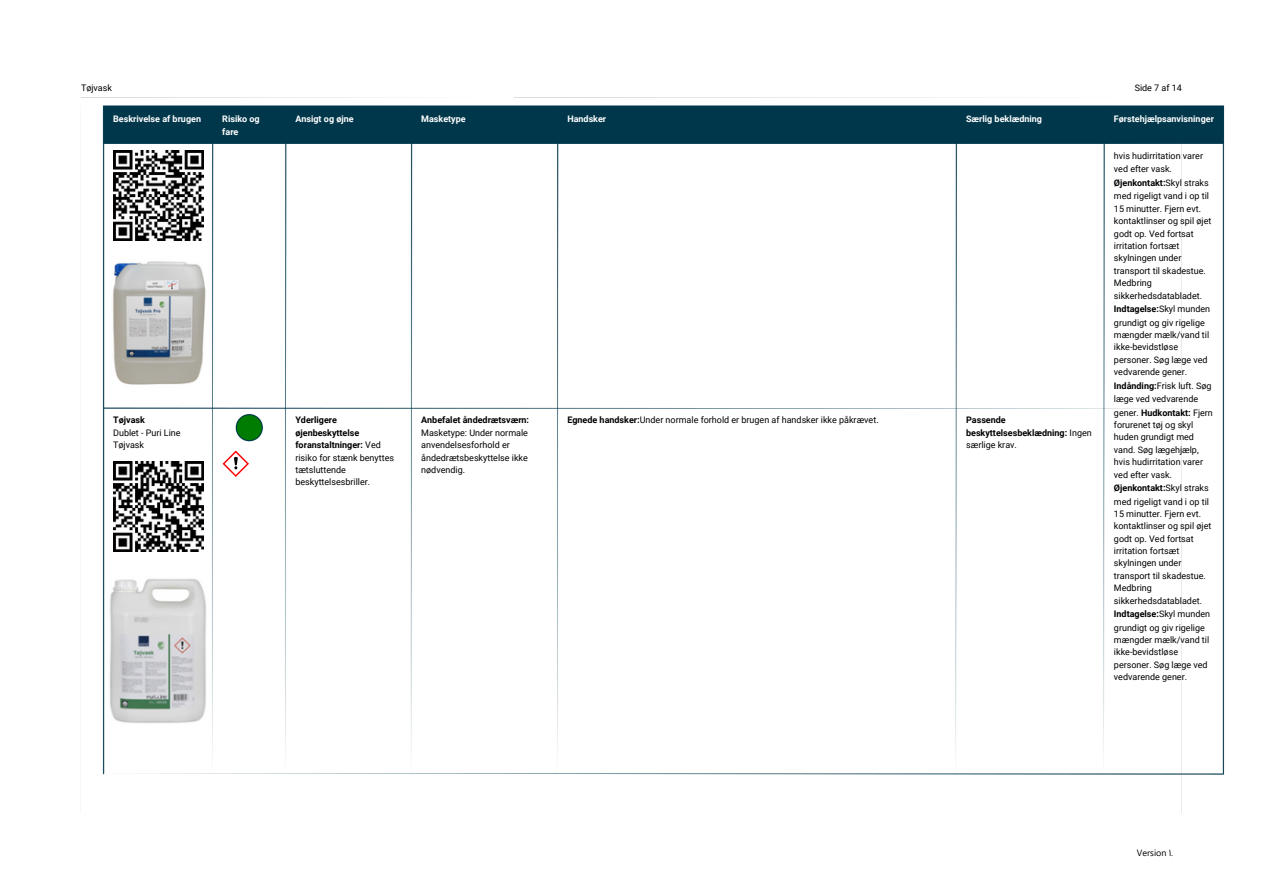
<style>
.page{position:relative;width:1263px;height:894px;background:#fff}
.page>*{position:absolute;margin:0;border:0;box-sizing:border-box;transform-origin:0 0}
.t1{font:9px/12.3px "Roboto";color:#000}
.t2{font:700 9px/12.3px "Roboto";color:#000}
.t3{font:700 9px/12.3px "Roboto";color:#fff}
.t4{font:9px "Segoe UI";color:#000}
.s1{font-weight:700}
.s2{font-weight:400}
</style>
<div class="page">
<img style="left:102px;top:105px;width:1123px;height:709px">
<img style="left:113px;top:150px;width:90px;height:90px">
<img style="left:113px;top:461px;width:90px;height:90px">
<svg style="left:223px;top:450px;width:26px;height:27px"></svg>
<hr style="left:81px;top:98px;width:433px;height:1px;background:#000">
<hr style="left:514px;top:98px;width:668px;height:1px;background:#000">
<img style="left:107px;top:575px;width:103px;height:149px">
<img style="left:111px;top:256px;width:98px;height:134px">
<p class="t1" style="left:81px;top:81px;width:33px">Tøjvask</p>
<p class="t3" style="left:113px;top:112px;width:89px">Beskrivelse af brugen</p>
<p class="t3" style="left:222px;top:113px;width:39px">Risiko og fare</p>
<p class="t3" style="left:295px;top:113px;width:60px">Ansigt og øjne</p>
<h1 class="t3" style="left:421px;top:113px;width:46px">Masketype</h1>
<p class="t3" style="left:567px;top:113px;width:40px">Handsker</p>
<h1 class="t1" style="left:113px;top:414px;width:69px"><span class="s1">Tøjvask<br></span>Dublet - Puri Line<br>Tøjvask</h1>
<p class="t1" style="left:295px;top:414px;width:100px"><span class="s1">Yderligere øjenbeskyttelse foranstaltninger:</span> Ved risiko for stænk benyttes tætsluttende beskyttelsesbriller.</p>
<h1 class="t1" style="left:421px;top:414px;width:109px"><span class="s1">Anbefalet åndedrætsværn:<br></span>Masketype: Under normale anvendelsesforhold er åndedrætsbeskyttelse ikke nødvendig.</h1>
<p class="t1" style="left:567px;top:414px;width:313px"><span class="s1">Egnede handsker:</span>Under normale forhold er brugen af handsker ikke påkrævet.</p>
<h1 class="t3" style="left:966px;top:113px;width:77px">Særlig beklædning</h1>
<p class="t2" style="left:966px;top:414px;width:127px">Passende beskyttelsesbeklædning: <span class="s2">Ingen særlige krav.</span></p>
<h1 class="t1" style="left:1135px;top:81px;width:49px">Side 7 af 14</h1>
<p class="t3" style="left:1114px;top:112px;width:101px">Førstehjælpsanvisninger</p>
<p class="t1" style="left:1114px;top:150px;width:91px">hvis hudirritation varer</p>
<p class="t1" style="left:1114px;top:163px;width:60px">ved efter vask.</p>
<p class="t2" style="left:1114px;top:177px;width:96px">Øjenkontakt:<span class="s2">Skyl straks</span></p>
<p class="t1" style="left:1114px;top:190px;width:97px">med rigeligt vand i op til</p>
<p class="t1" style="left:1114px;top:202px;width:89px">15 minutter. Fjern evt.</p>
<p class="t1" style="left:1114px;top:215px;width:99px">kontaktlinser og spil øjet</p>
<p class="t1" style="left:1114px;top:227px;width:81px">godt op. Ved fortsat</p>
<p class="t1" style="left:1114px;top:240px;width:67px">irritation fortsæt</p>
<p class="t1" style="left:1114px;top:252px;width:69px">skylningen under</p>
<p class="t1" style="left:1114px;top:264px;width:93px">transport til skadestue.</p>
<p class="t1" style="left:1114px;top:277px;width:39px">Medbring</p>
<p class="t1" style="left:1114px;top:289px;width:90px">sikkerhedsdatabladet.</p>
<p class="t2" style="left:1114px;top:303px;width:98px">Indtagelse:<span class="s2">Skyl munden</span></p>
<p class="t1" style="left:1114px;top:316px;width:92px">grundigt og giv rigelige</p>
<p class="t1" style="left:1114px;top:328px;width:97px">mængder mælk/vand til</p>
<p class="t1" style="left:1114px;top:341px;width:66px">ikke-bevidstløse</p>
<p class="t1" style="left:1114px;top:353px;width:95px">personer. Søg læge ved</p>
<p class="t1" style="left:1114px;top:366px;width:75px">vedvarende gener.</p>
<p class="t1" style="left:1114px;top:379px;width:99px"><span class="s1">Indånding:</span>Frisk luft. Søg</p>
<p class="t1" style="left:1114px;top:393px;width:86px">læge ved vedvarende</p>
<p class="t1" style="left:1114px;top:406px;width:100px">gener. <span class="s1">Hudkontakt:</span> Fjern</p>
<p class="t1" style="left:1114px;top:418px;width:81px">forurenet tøj og skyl</p>
<p class="t1" style="left:1114px;top:431px;width:82px">huden grundigt med</p>
<p class="t1" style="left:1114px;top:443px;width:86px">vand. Søg lægehjælp,</p>
<p class="t1" style="left:1114px;top:456px;width:91px">hvis hudirritation varer</p>
<p class="t1" style="left:1114px;top:468px;width:60px">ved efter vask.</p>
<p class="t2" style="left:1114px;top:481px;width:96px">Øjenkontakt:<span class="s2">Skyl straks</span></p>
<p class="t1" style="left:1114px;top:495px;width:97px">med rigeligt vand i op til</p>
<p class="t1" style="left:1114px;top:507px;width:89px">15 minutter. Fjern evt.</p>
<p class="t1" style="left:1114px;top:520px;width:99px">kontaktlinser og spil øjet</p>
<p class="t1" style="left:1114px;top:532px;width:81px">godt op. Ved fortsat</p>
<p class="t1" style="left:1114px;top:544px;width:67px">irritation fortsæt</p>
<p class="t1" style="left:1114px;top:557px;width:69px">skylningen under</p>
<p class="t1" style="left:1114px;top:569px;width:93px">transport til skadestue.</p>
<p class="t1" style="left:1114px;top:582px;width:39px">Medbring</p>
<p class="t1" style="left:1114px;top:594px;width:90px">sikkerhedsdatabladet.</p>
<p class="t2" style="left:1114px;top:607px;width:98px">Indtagelse:<span class="s2">Skyl munden</span></p>
<p class="t1" style="left:1114px;top:621px;width:92px">grundigt og giv rigelige</p>
<p class="t1" style="left:1114px;top:633px;width:97px">mængder mælk/vand til</p>
<p class="t1" style="left:1114px;top:646px;width:66px">ikke-bevidstløse</p>
<p class="t1" style="left:1114px;top:658px;width:95px">personer. Søg læge ved</p>
<p class="t1" style="left:1114px;top:670px;width:75px">vedvarende gener.</p>
<h1 class="t4" style="left:1137px;top:844px;width:38px">Version ١.</h1>
</div>
